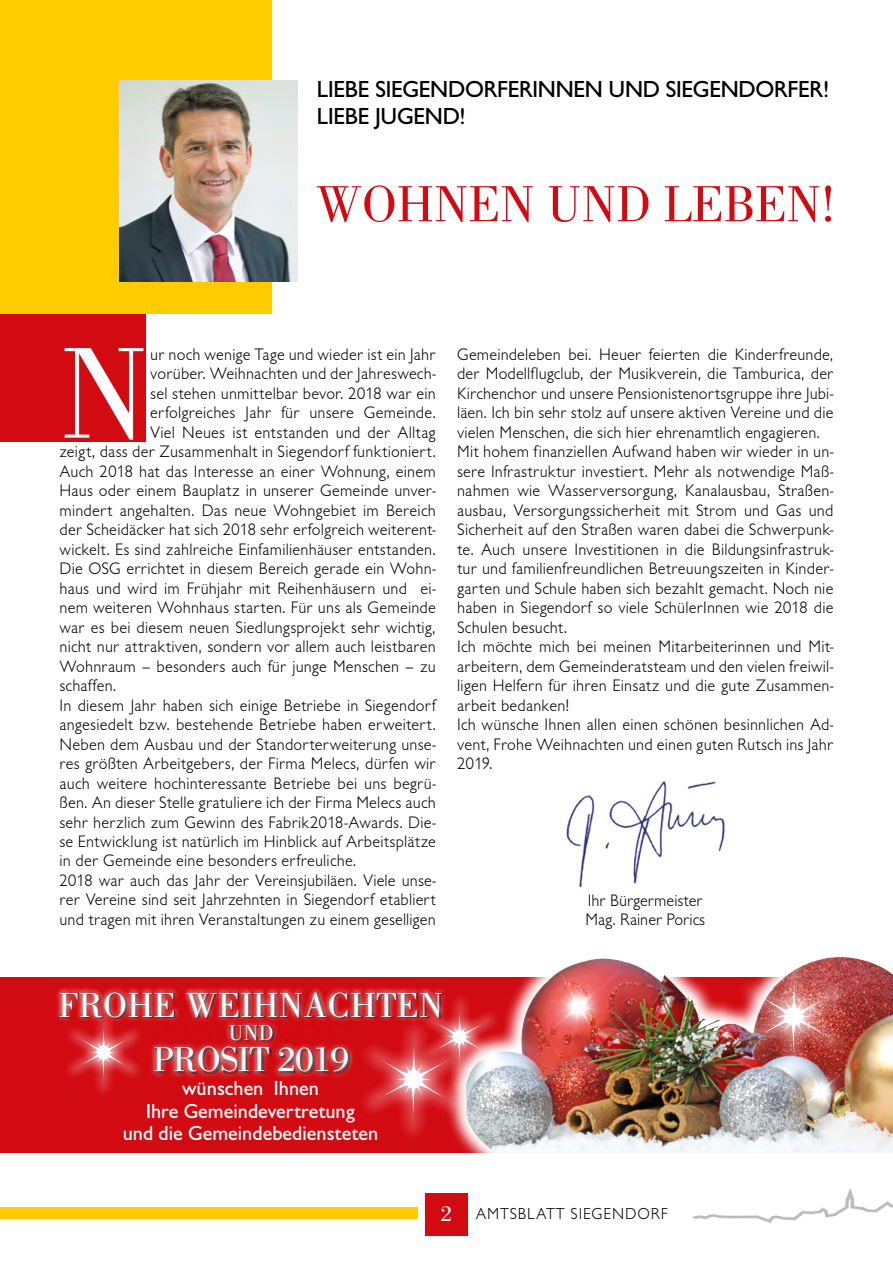
<style>
.page{position:relative;width:893px;height:1263px;background:#fff}
.page>*{position:absolute;margin:0;border:0;box-sizing:border-box;transform-origin:0 0}
.t1{font:133.95px "Bodoni";color:#fff}
.t2{font:52.5px "Bodoni";letter-spacing:-.01em;color:#d20a11}
.t3{font:36px "Bodoni";letter-spacing:.01em;color:#fff}
.t4{font:36px "Bodoni";letter-spacing:-.01em;color:#fff}
.t5{font:24px/27px "Chantilly";letter-spacing:-.01em;color:#000}
.t6{font:22.05px "Bodoni";color:#fff}
.t7{font:21px/22.5px "Chantilly";color:#fff;text-align:center}
.t8{font:300 17.25px/19.5px "Chantilly LH";letter-spacing:.01em;color:#000}
.t9{font:300 16.5px "Chantilly LH";letter-spacing:.05em;color:#000}
.s1{font-family:"Bodoni";font-weight:400;font-size:22.5px;color:#fff}
</style>
<div class="page">
<img style="left:692px;top:1188px;width:201px;height:35px">
<div style="left:425px;top:1193px;width:43px;height:42px;background:#d20a11"></div>
<div style="left:0;top:1208px;width:418px;height:11px;background:#fc0"></div>
<div style="left:0;top:977px;width:893px;height:175px;background:#d20a11"></div>
<div style="left:445px;top:936px;width:448px;height:237px;background:#fff"></div>
<img style="left:463px;top:958px;width:430px;height:194px">
<img style="left:566px;top:781px;width:159px;height:107px">
<div style="left:0;top:304px;width:145px;height:138px;background:#d20a11"></div>
<div style="left:0;top:0;width:271px;height:313px;background:#fc0"></div>
<img style="left:119px;top:80px;width:179px;height:201px">
<div style="left:355px;top:1015px;width:117px;height:129px;background:#fff;opacity:.75"></div>
<div style="left:418px;top:990px;width:83px;height:93px;background:#fff;opacity:.75"></div>
<svg style="left:370px;top:1000px;width:121px;height:129px"></svg>
<img style="left:428px;top:1022px;width:63px;height:51px">
<div style="left:734px;top:950px;width:119px;height:132px;background:#fff;opacity:.75"></div>
<svg style="left:749px;top:965px;width:89px;height:30px"></svg>
<img style="left:749px;top:995px;width:89px;height:72px">
<svg style="left:151px;top:1023px;width:202px;height:55px"></svg>
<svg style="left:57px;top:985px;width:391px;height:38px"></svg>
<div style="left:62px;top:1006px;width:83px;height:93px;background:#fff;opacity:.75"></div>
<svg style="left:72px;top:1016px;width:63px;height:21px"></svg>
<img style="left:72px;top:1037px;width:63px;height:52px">
<h3 class="t5" style="left:317px;top:76px;width:514px">LIEBE SIEGENDORFERINNEN UND SIEGENDORFER!<br>LIEBE JUGEND!</h3>
<h2 class="t2" style="left:316px;top:175px;width:521px">WOHNEN UND LEBEN!</h2>
<h1 class="t1" style="left:60px;top:319px;width:91px">N</h1>
<p class="t8" style="left:150px;top:345px;width:287px">ur noch wenige Tage und wieder ist ein Jahr</p>
<p class="t8" style="left:150px;top:364px;width:287px">vorüber. Weihnachten und der Jahreswech-</p>
<p class="t8" style="left:150px;top:384px;width:287px">sel stehen unmittelbar bevor. 2018 war ein</p>
<p class="t8" style="left:150px;top:403px;width:287px">erfolgreiches Jahr für unsere Gemeinde.</p>
<p class="t8" style="left:150px;top:423px;width:287px">Viel Neues ist entstanden und der Alltag</p>
<p class="t8" style="left:60px;top:442px;width:378px">zeigt, dass der Zusammenhalt in Siegendorf funktioniert.</p>
<p class="t8" style="left:60px;top:462px;width:378px">Auch 2018 hat das Interesse an einer Wohnung, einem</p>
<p class="t8" style="left:60px;top:481px;width:378px">Haus oder einem Bauplatz in unserer Gemeinde unver-</p>
<p class="t8" style="left:60px;top:500px;width:378px">mindert angehalten. Das neue Wohngebiet im Bereich</p>
<p class="t8" style="left:60px;top:520px;width:378px">der Scheidäcker hat sich 2018 sehr erfolgreich weiterent-</p>
<p class="t8" style="left:60px;top:539px;width:378px">wickelt. Es sind zahlreiche Einfamilienhäuser entstanden.</p>
<p class="t8" style="left:60px;top:559px;width:378px">Die OSG errichtet in diesem Bereich gerade ein Wohn-</p>
<p class="t8" style="left:60px;top:578px;width:378px">haus und wird im Frühjahr mit Reihenhäusern und ei-</p>
<p class="t8" style="left:60px;top:598px;width:378px">nem weiteren Wohnhaus starten. Für uns als Gemeinde</p>
<p class="t8" style="left:60px;top:617px;width:378px">war es bei diesem neuen Siedlungsprojekt sehr wichtig,</p>
<p class="t8" style="left:60px;top:637px;width:378px">nicht nur attraktiven, sondern vor allem auch leistbaren</p>
<p class="t8" style="left:60px;top:656px;width:378px">Wohnraum – besonders auch für junge Menschen – zu</p>
<p class="t8" style="left:60px;top:676px;width:58px">schaffen.</p>
<p class="t8" style="left:60px;top:695px;width:378px">In diesem Jahr haben sich einige Betriebe in Siegendorf</p>
<p class="t8" style="left:60px;top:715px;width:378px">angesiedelt bzw. bestehende Betriebe haben erweitert.</p>
<p class="t8" style="left:60px;top:734px;width:378px">Neben dem Ausbau und der Standorterweiterung unse-</p>
<p class="t8" style="left:60px;top:754px;width:378px">res größten Arbeitgebers, der Firma Melecs, dürfen wir</p>
<p class="t8" style="left:60px;top:773px;width:378px">auch weitere hochinteressante Betriebe bei uns begrü-</p>
<p class="t8" style="left:60px;top:793px;width:378px">ßen. An dieser Stelle gratuliere ich der Firma Melecs auch</p>
<p class="t8" style="left:60px;top:812px;width:378px">sehr herzlich zum Gewinn des Fabrik2018-Awards. Die-</p>
<p class="t8" style="left:60px;top:832px;width:378px">se Entwicklung ist natürlich im Hinblick auf Arbeitsplätze</p>
<p class="t8" style="left:60px;top:851px;width:298px">in der Gemeinde eine besonders erfreuliche.</p>
<p class="t8" style="left:60px;top:871px;width:378px">2018 war auch das Jahr der Vereinsjubiläen. Viele unse-</p>
<p class="t8" style="left:60px;top:890px;width:378px">rer Vereine sind seit Jahrzehnten in Siegendorf etabliert</p>
<p class="t8" style="left:60px;top:910px;width:378px">und tragen mit ihren Veranstaltungen zu einem geselligen</p>
<p class="t8" style="left:457px;top:345px;width:378px">Gemeindeleben bei. Heuer feierten die Kinderfreunde, der Modellflugclub, der Musikverein, die Tamburica, der Kirchenchor und unsere Pensionistenortsgruppe ihre Jubi&shy;läen. Ich bin sehr stolz auf unsere aktiven Vereine und die vielen Menschen, die sich hier ehrenamtlich engagieren.<br>Mit hohem finanziellen Aufwand haben wir wieder in un&shy;sere Infrastruktur investiert. Mehr als notwendige Maß&shy;nahmen wie Wasserversorgung, Kanalausbau, Straßen&shy;ausbau, Versorgungssicherheit mit Strom und Gas und Sicherheit auf den Straßen waren dabei die Schwerpunk&shy;te. Auch unsere Investitionen in die Bildungsinfrastruk&shy;tur und familienfreundlichen Betreuungszeiten in Kinder&shy;garten und Schule haben sich bezahlt gemacht. Noch nie haben in Siegendorf so viele SchülerInnen wie 2018 die Schulen besucht.<br>Ich möchte mich bei meinen Mitarbeiterinnen und Mit&shy;arbeitern, dem Gemeinderatsteam und den vielen freiwil&shy;ligen Helfern für ihren Einsatz und die gute Zusammen&shy;arbeit bedanken!<br>Ich wünsche Ihnen allen einen schönen besinnlichen Ad&shy;vent, Frohe Weihnachten und einen guten Rutsch ins Jahr 2019.</p>
<p class="t8" style="left:585px;top:891px;width:121px">Ihr Bürgermeister<br>Mag. Rainer Porics</p>
<h3 class="t3" style="left:58px;top:985px;width:386px">FROHE WEIHNACHTEN</h3>
<p class="t6" style="left:229px;top:1020px;width:46px">UND</p>
<h3 class="t4" style="left:153px;top:1039px;width:197px">PROSIT 2019</h3>
<p class="t7" style="left:123px;top:1077px;width:257px">wünschen Ihnen<br>Ihre Gemeindevertretung<br>und die Gemeindebediensteten</p>
<p class="t9" style="left:441px;top:1204px;width:229px"><span class="s1">2</span> AMTSBLATT SIEGENDORF</p>
</div>
